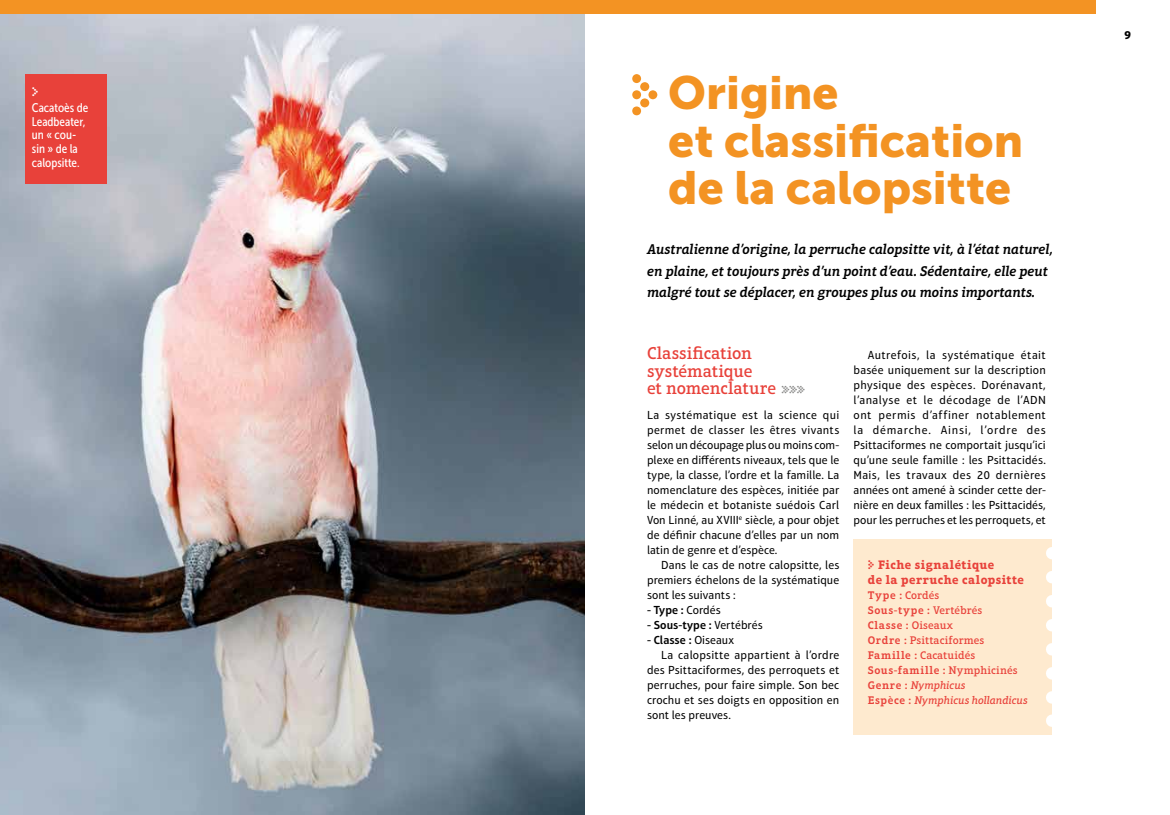
<style>
.page{position:relative;width:1170px;height:815px;background:#fff}
.page>*{position:absolute;margin:0;border:0;box-sizing:border-box;transform-origin:0 0}
.t1{font:69.38px "Simple Direction Arrows";color:#f39323}
.t2{font:46.25px/47.5px "Museo Sans 900";color:#f39323}
.t3{font:500 17.5px/17.5px "Aptifer Slab LT Pro";letter-spacing:-.01em;color:#e8413a}
.t4{font:15px "Simple Direction Arrows";color:#fff}
.t5{font:italic 600 14.38px/21.2px "Aptifer Slab LT Pro";color:#000}
.t6{font:12.5px/13.8px "Museo Sans Cond 500";color:#fff}
.t7{font:700 12.5px/15px "Aptifer Slab LT Pro";letter-spacing:.035em;color:#e8413a}
.t8{font:11.88px/15px "Aptifer Sans LT Pro";letter-spacing:.005em;color:#000;text-align:justify}
.t9{font:600 11.88px "Aptifer Sans LT Pro";letter-spacing:.005em;color:#000}
.t10{font:700 11.88px "Aptifer Sans LT Pro";color:#000}
.t11{font:600 11.25px/15px "Aptifer Slab LT Pro";letter-spacing:.055em;color:#e8413a}
.s1{font-family:"Simple Direction Arrows";font-weight:400;font-size:12.5px;color:#878786}
.s2{font-weight:400}
.s3{font-family:"Simple Direction Arrows";font-weight:400;font-size:15px}
.s4{font-weight:500}
.s5{font-weight:500;font-style:italic}
</style>
<div class="page">
<div style="left:853px;top:539px;width:199px;height:195px;background:#feeacf"></div>
<svg style="left:1046px;top:577px;width:6px;height:150px"></svg>
<img style="left:0;top:14px;width:585px;height:801px">
<div style="left:25px;top:74px;width:81px;height:110px;background:#e8413a"></div>
<div style="left:0;top:0;width:1095px;height:14px;background:#f39323"></div>
<p class="t4" style="left:32px;top:84px;width:9px">y</p>
<p class="t6" style="left:32px;top:101px;width:58px">Cacatoès de<br>Leadbeater, un « cou&shy;sin » de la calopsitte.</p>
<h1 class="t1" style="left:629px;top:60px;width:36px">w</h1>
<h2 class="t2" style="left:668px;top:69px;width:356px">Origine<br>et classification de la calopsitte</h2>
<p class="t5" style="left:647px;top:239px;width:407px">Australienne d’origine, la perruche calopsitte vit, à l’état naturel, en plaine, et toujours près d’un point d’eau. Sédentaire, elle peut malgré tout se déplacer, en groupes plus ou moins importants.</p>
<h3 class="t3" style="left:647px;top:345px;width:160px">Classification systématique<br>et nomenclature <span class="s1">///</span></h3>
<p class="t8" style="left:647px;top:408px;width:194px">La systématique est la science qui permet de classer les êtres vivants selon un découpage plus ou moins com&shy;plexe en différents niveaux, tels que le type, la classe, l’ordre et la famille. La nomenclature des espèces, initiée par le médecin et botaniste suédois Carl Von Linné, au XVIII<sup>e</sup> siècle, a pour objet de définir chacune d’elles par un nom latin de genre et d’espèce.</p>
<p class="t8" style="left:647px;top:558px;width:194px;text-indent:14px">Dans le cas de notre calopsitte, les premiers échelons de la systématique sont les suivants :</p>
<p class="t9" style="left:647px;top:603px;width:75px">- Type : <span class="s2">Cordés</span></p>
<p class="t9" style="left:647px;top:618px;width:117px">- Sous-type : <span class="s2">Vertébrés</span></p>
<p class="t9" style="left:647px;top:633px;width:88px">- Classe : <span class="s2">Oiseaux</span></p>
<p class="t8" style="left:661px;top:648px;width:180px">La calopsitte appartient à l’ordre</p>
<p class="t8" style="left:647px;top:663px;width:194px">des Psittaciformes, des perroquets et</p>
<p class="t8" style="left:647px;top:678px;width:194px">perruches, pour faire simple. Son bec</p>
<p class="t8" style="left:647px;top:693px;width:194px">crochu et ses doigts en opposition en</p>
<p class="t8" style="left:647px;top:708px;width:85px">sont les preuves.</p>
<p class="t8" style="left:853px;top:348px;width:194px;text-indent:14px">Autrefois, la systématique était basée uniquement sur la description physique des espèces. Dorénavant, l’analyse et le décodage de l’ADN ont permis d’affiner notablement la démarche. Ainsi, l’ordre des Psittaciformes ne comportait jusqu’ici qu’une seule famille : les Psittacidés.<br>Mais, les travaux des 20 dernières années ont amené à scinder cette der&shy;nière en deux familles : les Psittacidés, pour les perruches et les perroquets, et</p>
<p class="t7" style="left:867px;top:558px;width:158px"><span class="s3">w</span> Fiche signalétique<br>de la perruche calopsitte</p>
<p class="t11" style="left:867px;top:588px;width:161px">Type : <span class="s4">Cordés<br></span>Sous-type : <span class="s4">Vertébrés<br></span>Classe : <span class="s4">Oiseaux<br></span>Ordre : <span class="s4">Psittaciformes<br></span>Famille : <span class="s4">Cacatuidés<br></span>Sous-famille : <span class="s4">Nymphicinés<br></span>Genre : <span class="s5">Nymphicus<br></span>Espèce : <span class="s5">Nymphicus hollandicus</span></p>
<p class="t10" style="left:1124px;top:28px;width:8px">9</p>
</div>
